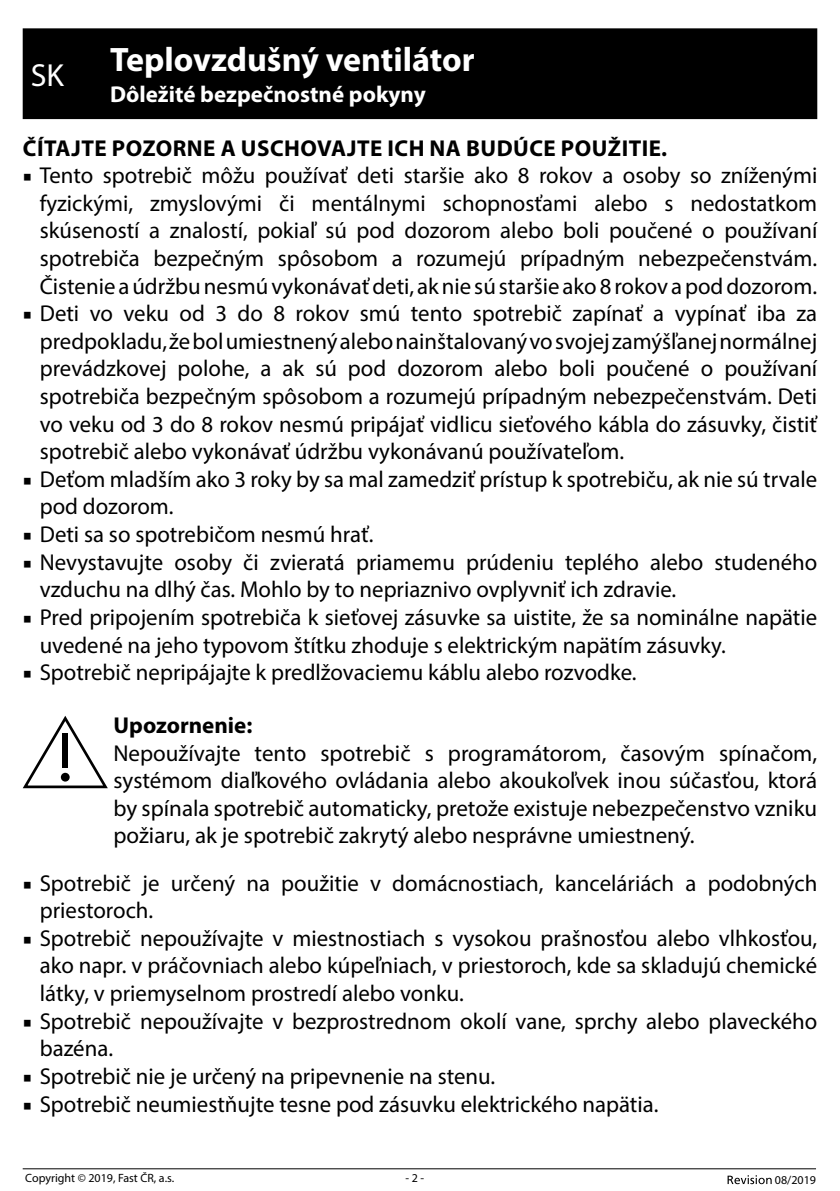
<style>
.page{position:relative;width:840px;height:1191px;background:#fff}
.page>*{position:absolute;margin:0;border:0;box-sizing:border-box;transform-origin:0 0}
.t1{font:700 34px "Myriad Pro";color:#fff}
.t2{font:32px "Myriad Pro";color:#fff}
.t3{font:23px/27.6px "Myriad Pro";color:#000}
.t4{font:700 23px "Myriad Pro";letter-spacing:.02em;color:#000}
.t5{font:700 23px "Myriad Pro";color:#fff}
.t6{font:700 23px "Myriad Pro";color:#000}
.t7{font:12px "Myriad Pro";color:#000}
.s1{font-family:"Minion Pro"}
</style>
<div class="page">
<svg style="left:727px;top:1175px;width:44px;height:9px"></svg>
<hr style="left:23px;top:1168px;width:792px;height:1px;background:#000">
<div style="left:23px;top:28px;width:793px;height:91px;background:#000"></div>
<svg style="left:23px;top:715px;width:85px;height:73px"></svg>
<div style="left:62px;top:733px;width:6px;height:35px;background:#000"></div>
<div style="left:61px;top:773px;width:9px;height:8px;background:#000;border-radius:50%"></div>
<h1 class="t1" style="left:110px;top:37px;width:366px">Teplovzdušný ventilátor</h1>
<p class="t5" style="left:110px;top:79px;width:317px">Dôležité bezpečnostné pokyny</p>
<p class="t4" style="left:23px;top:133px;width:645px">ČÍTAJTE POZORNE A USCHOVAJTE ICH NA BUDÚCE POUŽITIE.</p>
<p class="t3" style="left:40px;top:161px;width:778px;text-align:justify;text-indent:-17px"><span class="s1">■</span> Tento spotrebič môžu používať deti staršie ako 8 rokov a osoby so zníženými fyzickými, zmyslovými či mentálnymi schopnosťami alebo s nedostatkom skúseností a znalostí, pokiaľ sú pod dozorom alebo boli poučené o používaní spotrebiča bezpečným spôsobom a rozumejú prípadným nebezpečenstvám.<br>Čistenie a údržbu nesmú vykonávať deti, ak nie sú staršie ako 8 rokov a pod dozorom.</p>
<p class="t3" style="left:40px;top:299px;width:778px;text-align:justify;text-indent:-17px"><span class="s1">■</span> Deti vo veku od 3 do 8 rokov smú tento spotrebič zapínať a vypínať iba za predpokladu, že bol umiestnený alebo nainštalovaný vo svojej zamýšľanej normálnej prevádzkovej polohe, a ak sú pod dozorom alebo boli poučené o používaní spotrebiča bezpečným spôsobom a rozumejú prípadným nebezpečenstvám. Deti vo veku od 3 do 8 rokov nesmú pripájať vidlicu sieťového kábla do zásuvky, čistiť spotrebič alebo vykonávať údržbu vykonávanú používateľom.</p>
<p class="t3" style="left:40px;top:465px;width:778px;text-indent:-17px"><span class="s1">■</span> Deťom mladším ako 3 roky by sa mal zamedziť prístup k spotrebiču, ak nie sú trvale pod dozorom.</p>
<p class="t3" style="left:23px;top:520px;width:352px"><span class="s1">■</span> Deti sa so spotrebičom nesmú hrať.</p>
<p class="t3" style="left:40px;top:548px;width:778px;text-indent:-17px"><span class="s1">■</span> Nevystavujte osoby či zvieratá priamemu prúdeniu teplého alebo studeného vzduchu na dlhý čas. Mohlo by to nepriaznivo ovplyvniť ich zdravie.</p>
<p class="t3" style="left:40px;top:603px;width:778px;text-indent:-17px"><span class="s1">■</span> Pred pripojením spotrebiča k sieťovej zásuvke sa uistite, že sa nominálne napätie uvedené na jeho typovom štítku zhoduje s elektrickým napätím zásuvky.</p>
<p class="t3" style="left:23px;top:658px;width:615px"><span class="s1">■</span> Spotrebič nepripájajte k predlžovaciemu káblu alebo rozvodke.</p>
<p class="t6" style="left:113px;top:710px;width:140px">Upozornenie:</p>
<p class="t3" style="left:113px;top:738px;width:704px;text-align:justify">Nepoužívajte tento spotrebič s programátorom, časovým spínačom, systémom diaľkového ovládania alebo akoukoľvek inou súčasťou, ktorá by spínala spotrebič automaticky, pretože existuje nebezpečenstvo vzniku požiaru, ak je spotrebič zakrytý alebo nesprávne umiestnený.</p>
<p class="t3" style="left:40px;top:868px;width:778px;text-indent:-17px"><span class="s1">■</span> Spotrebič je určený na použitie v domácnostiach, kanceláriách a podobných priestoroch.</p>
<p class="t3" style="left:40px;top:924px;width:778px;text-align:justify;text-indent:-17px"><span class="s1">■</span> Spotrebič nepoužívajte v miestnostiach s vysokou prašnosťou alebo vlhkosťou, ako napr. v práčovniach alebo kúpeľniach, v priestoroch, kde sa skladujú chemické látky, v priemyselnom prostredí alebo vonku.</p>
<p class="t3" style="left:40px;top:1006px;width:778px;text-indent:-17px"><span class="s1">■</span> Spotrebič nepoužívajte v bezprostrednom okolí vane, sprchy alebo plaveckého bazéna.</p>
<p class="t3" style="left:23px;top:1062px;width:474px"><span class="s1">■</span> Spotrebič nie je určený na pripevnenie na stenu.</p>
<p class="t3" style="left:23px;top:1089px;width:637px"><span class="s1">■</span> Spotrebič neumiestňujte tesne pod zásuvku elektrického napätia.</p>
<h2 class="t2" style="left:31px;top:55px;width:35px">SK</h2>
<p class="t7" style="left:25px;top:1170px;width:150px">Copyright © 2019, Fast ČR, a.s.</p>
<p class="t7" style="left:405px;top:1170px;width:20px">- 2 -</p>
<p class="t7" style="left:774px;top:1172px;width:43px">08/2019</p>
</div>
